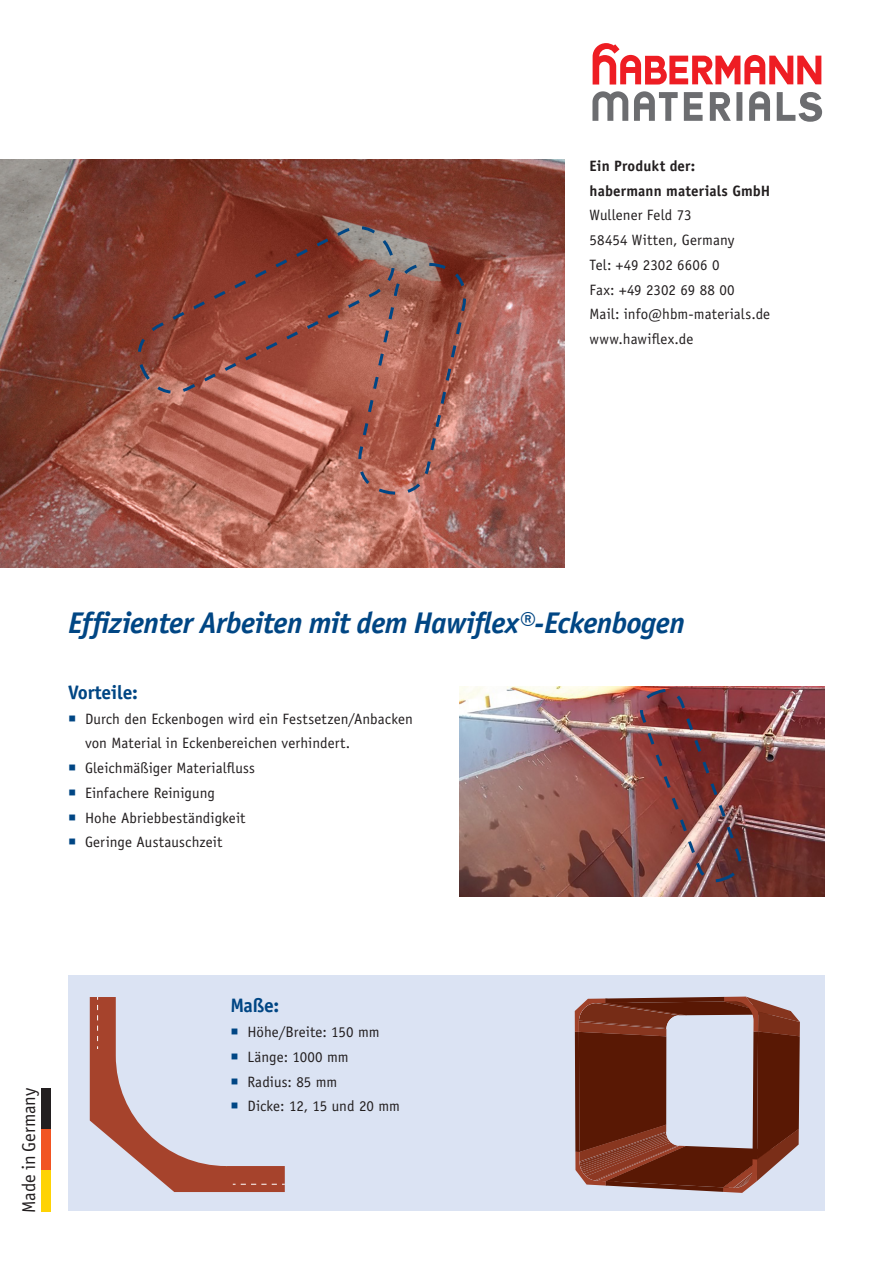
<style>
.page{position:relative;width:893px;height:1263px;background:#fff}
.page>*{position:absolute;margin:0;border:0;box-sizing:border-box;transform-origin:0 0}
.t1{font:italic 700 30px "Officina Sans LT";letter-spacing:-.02em;color:#004684}
.t2{font:700 19.5px "Officina Sans LT";letter-spacing:-.01em;color:#004684}
.t3{font:18.6px "Officina Sans LT";color:#231f20}
.t4{font:15px/24.8px "Officina Sans LT";letter-spacing:.005em;color:#231f20}
.t5{font:700 15px/24.8px "Officina Sans LT";letter-spacing:.005em;color:#231f20}
</style>
<div class="page">
<div style="left:68px;top:975px;width:757px;height:235px;background:#dbe3f3"></div>
<svg style="left:575px;top:996px;width:225px;height:197px"></svg>
<img style="left:0;top:159px;width:564px;height:408px">
<img style="left:459px;top:686px;width:366px;height:211px">
<img style="left:638px;top:687px;width:105px;height:198px">
<svg style="left:137px;top:225px;width:331px;height:271px;background:#a3594c"></svg>
<div style="left:41px;top:1088px;width:10px;height:41px;background:#231f20"></div>
<div style="left:41px;top:1129px;width:10px;height:41px;background:#f15422"></div>
<div style="left:41px;top:1170px;width:10px;height:41px;background:#fed304"></div>
<svg style="left:593px;top:43px;width:228px;height:42px"></svg>
<svg style="left:749px;top:91px;width:21px;height:30px"></svg>
<svg style="left:684px;top:92px;width:19px;height:29px"></svg>
<svg style="left:634px;top:91px;width:44px;height:30px"></svg>
<svg style="left:777px;top:92px;width:45px;height:30px"></svg>
<div style="left:736px;top:92px;width:6px;height:29px;background:#6c6d70"></div>
<svg style="left:710px;top:92px;width:21px;height:29px"></svg>
<svg style="left:592px;top:91px;width:36px;height:30px"></svg>
<svg style="left:90px;top:997px;width:195px;height:195px"></svg>
<p class="t5" style="left:590px;top:153px;width:182px">Ein Produkt der: habermann materials GmbH</p>
<p class="t4" style="left:590px;top:203px;width:182px">Wullener Feld 73<br>58454 Witten, Germany<br>Tel: +49 2302 6606 0<br>Fax: +49 2302 69 88 00<br>Mail: info@hbm-materials.de www.hawiflex.de</p>
<h1 class="t1" style="left:68px;top:605px;width:618px">Effizienter Arbeiten mit dem Hawiflex®-Eckenbogen</h1>
<h2 class="t2" style="left:68px;top:680px;width:71px">Vorteile:</h2>
<p class="t4" style="left:85px;top:706px;width:329px">Durch den Eckenbogen wird ein Festsetzen/Anbacken von Material in Eckenbereichen verhindert.<br>Gleichmäßiger Materialfluss<br>Einfachere Reinigung<br>Hohe Abriebbeständigkeit<br>Geringe Austauschzeit</p>
<p class="t3" style="left:18px;top:1213px;width:126px;rotate:-90deg">Made in Germany</p>
<h2 class="t2" style="left:230px;top:993px;width:51px">Maße:</h2>
<p class="t4" style="left:247px;top:1020px;width:154px">Höhe/Breite: 150 mm<br>Länge: 1000 mm<br>Radius: 85 mm<br>Dicke: 12, 15 und 20 mm</p>
</div>
